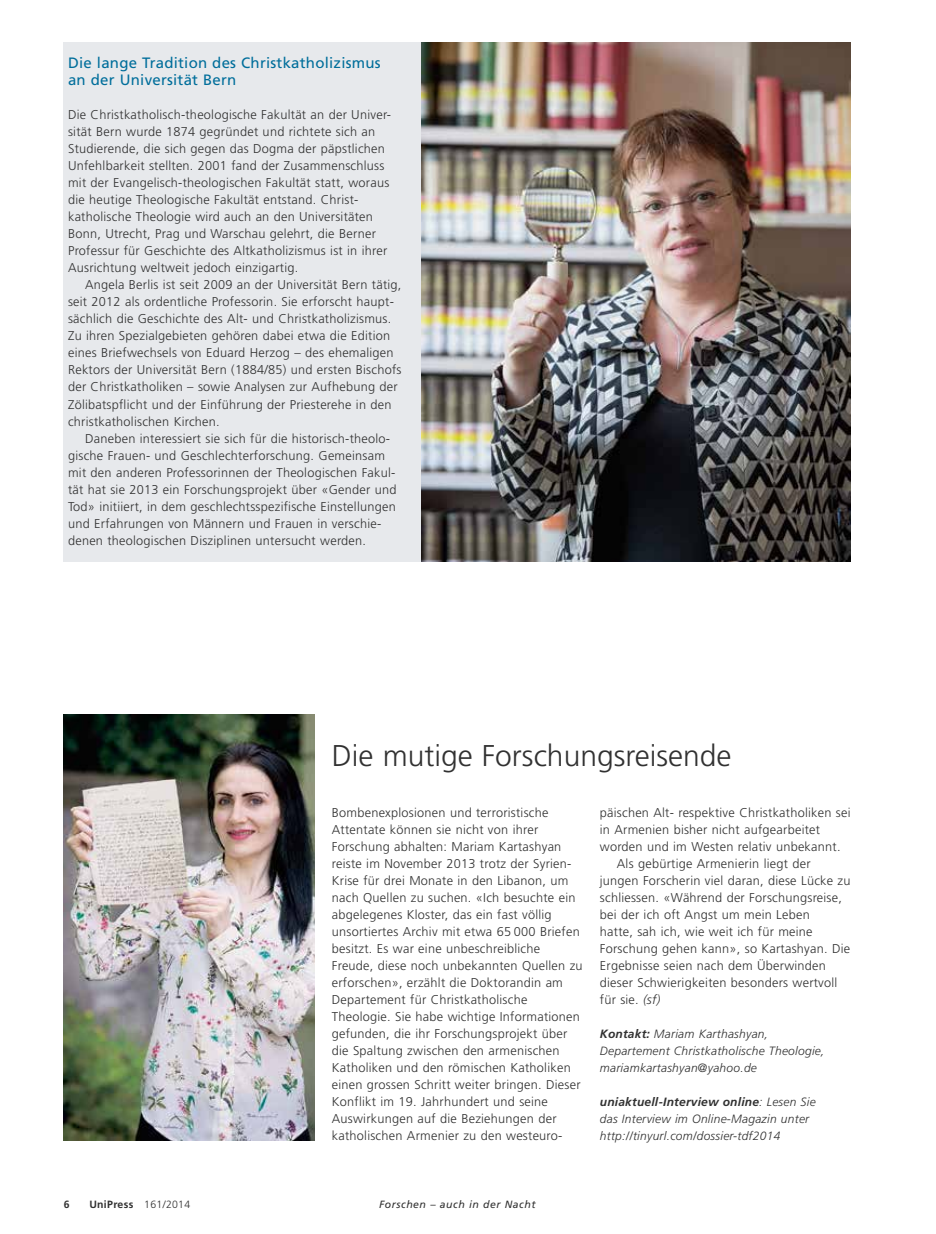
<style>
.page{position:relative;width:936px;height:1234px;background:#fff}
.page>*{position:absolute;margin:0;border:0;box-sizing:border-box;transform-origin:0 0}
.t1{font:300 30px "Frutiger";color:#313131}
.t2{font:15px/17px "Frutiger";letter-spacing:.015em;color:#006e9b}
.t3{font:300 12.75px/17px "Frutiger";letter-spacing:.02em;color:#313131}
.t4{font:italic 300 12px/17px "Frutiger";letter-spacing:.02em;color:#313131}
.t5{font:italic 10.5px "Frutiger";letter-spacing:.05em;color:#313131}
.t6{font:700 10.5px "Frutiger";letter-spacing:.03em;color:#313131}
.s1{font-style:italic}
.s2{font-weight:700}
.s3{font-weight:300}
</style>
<div class="page">
<div style="left:64px;top:43px;width:379px;height:518px;background:#e7e9ec"></div>
<img style="left:421px;top:43px;width:429px;height:518px">
<img style="left:64px;top:714px;width:251px;height:426px">
<p class="t2" style="left:68px;top:54px;width:314px">Die lange Tradition des Christkatholizismus an der Universität Bern</p>
<p class="t3" style="left:68px;top:106px;width:324px">Die Christkatholisch-theologische Fakultät an der Univer&shy;sität Bern wurde 1874 gegründet und richtete sich an Studierende, die sich gegen das Dogma der päpstlichen Unfehlbarkeit stellten. 2001 fand der Zusammenschluss mit der Evangelisch-theologischen Fakultät statt, woraus die heutige Theologische Fakultät entstand. Christ&shy;katholische Theologie wird auch an den Universitäten Bonn, Utrecht, Prag und Warschau gelehrt, die Berner Professur für Geschichte des Altkatholizismus ist in ihrer Ausrichtung weltweit jedoch einzigartig.</p>
<p class="t3" style="left:68px;top:276px;width:335px;text-indent:17px">Angela Berlis ist seit 2009 an der Universität Bern tätig, seit 2012 als ordentliche Professorin. Sie erforscht haupt&shy;sächlich die Geschichte des Alt- und Christkatholizismus.<br>Zu ihren Spezialgebieten gehören dabei etwa die Edition eines Briefwechsels von Eduard Herzog – des ehemaligen Rektors der Universität Bern (1884/85) und ersten Bischofs der Christkatholiken – sowie Analysen zur Aufhebung der Zölibatspflicht und der Einführung der Priesterehe in den christkatholischen Kirchen.</p>
<p class="t3" style="left:68px;top:429px;width:330px;text-indent:17px">Daneben interessiert sie sich für die historisch-theolo&shy;gische Frauen- und Geschlechterforschung. Gemeinsam mit den anderen Professorinnen der Theologischen Fakul&shy;tät hat sie 2013 ein Forschungsprojekt über «Gender und Tod» initiiert, in dem geschlechtsspezifische Einstellungen und Erfahrungen von Männern und Frauen in verschie&shy;denen theologischen Disziplinen untersucht werden.</p>
<h1 class="t1" style="left:332px;top:738px;width:401px">Die mutige Forschungsreisende</h1>
<p class="t3" style="left:332px;top:803px;width:252px">Bombenexplosionen und terroristische Attentate können sie nicht von ihrer Forschung abhalten: Mariam Kartashyan reiste im November 2013 trotz der Syrien-Krise für drei Monate in den Libanon, um nach Quellen zu suchen. «Ich besuchte ein abgelegenes Kloster, das ein fast völlig unsortiertes Archiv mit etwa 65 000 Briefen besitzt. Es war eine unbeschreibliche Freude, diese noch unbekannten Quellen zu erforschen», erzählt die Doktorandin am Departement für Christkatholische Theologie. Sie habe wichtige Informationen gefunden, die ihr Forschungsprojekt über die Spaltung zwischen den armenischen Katholiken und den römischen Katholiken einen grossen Schritt weiter bringen. Dieser Konflikt im 19. Jahrhundert und seine Auswirkungen auf die Beziehungen der katholischen Armenier zu den westeuro-</p>
<p class="t3" style="left:600px;top:803px;width:252px">päischen Alt- respektive Christkatholiken sei</p>
<p class="t3" style="left:600px;top:820px;width:222px">in Armenien bisher nicht aufgearbeitet</p>
<p class="t3" style="left:600px;top:838px;width:242px">worden und im Westen relativ unbekannt.</p>
<p class="t3" style="left:617px;top:855px;width:195px">Als gebürtige Armenierin liegt der</p>
<p class="t3" style="left:600px;top:872px;width:252px">jungen Forscherin viel daran, diese Lücke zu</p>
<p class="t3" style="left:600px;top:889px;width:243px">schliessen. «Während der Forschungsreise,</p>
<p class="t3" style="left:600px;top:906px;width:211px">bei der ich oft Angst um mein Leben</p>
<p class="t3" style="left:600px;top:923px;width:214px">hatte, sah ich, wie weit ich für meine</p>
<p class="t3" style="left:600px;top:940px;width:252px">Forschung gehen kann», so Kartashyan. Die</p>
<p class="t3" style="left:600px;top:957px;width:228px">Ergebnisse seien nach dem Überwinden</p>
<p class="t3" style="left:600px;top:974px;width:239px">dieser Schwierigkeiten besonders wertvoll</p>
<p class="t3" style="left:600px;top:991px;width:62px">für sie. <span class="s1">(sf)</span></p>
<p class="t4" style="left:600px;top:1025px;width:226px"><span class="s2">Kontakt:</span> Mariam Karthashyan,<br>Departement Christkatholische Theologie, mariamkartashyan@yahoo.de</p>
<p class="t4" style="left:600px;top:1093px;width:217px"><span class="s2">uniaktuell-Interview online</span>: Lesen Sie das Interview im Online-Magazin unter http://tinyurl.com/dossier-tdf2014</p>
<p class="t6" style="left:64px;top:1198px;width:7px">6</p>
<p class="t6" style="left:89px;top:1198px;width:102px">UniPress <span class="s3">161/2014</span></p>
<p class="t5" style="left:379px;top:1198px;width:158px">Forschen – auch in der Nacht</p>
</div>
